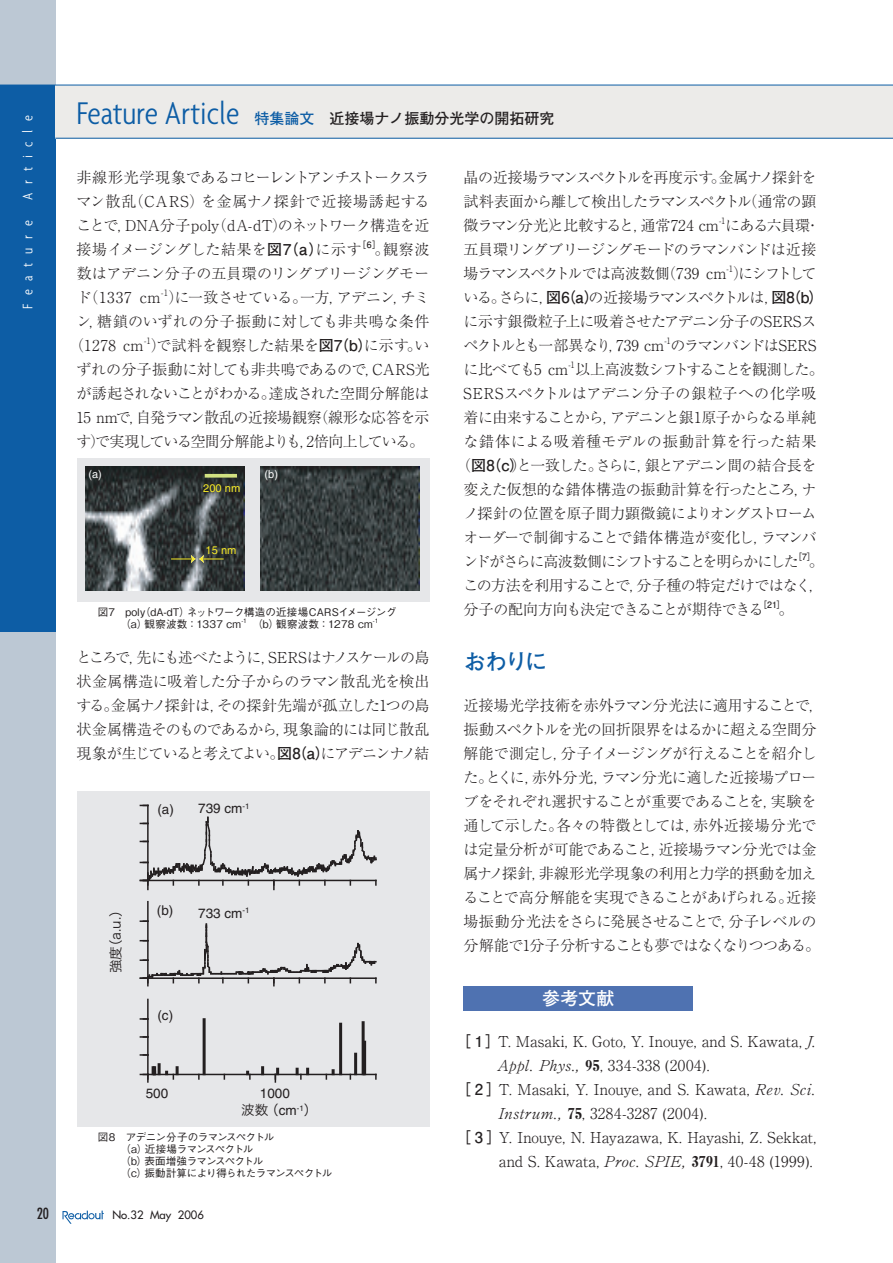
<style>
.page{position:relative;width:893px;height:1263px;background:#fff}
.page>*{position:absolute;margin:0;border:0;box-sizing:border-box;transform-origin:0 0}
.t1{font:300 condensed 33.9px "Agenda";color:#0d5da5}
.t2{font:700 22.5px "Futo Go B101 Pro";color:#0d5da5}
.t3{font:700 18px "Futo Go B101 Pro";color:#fff}
.t4{font:300 15px/24px "Ryumin Pro";letter-spacing:-.03em;color:#231f20;text-align:justify}
.t5{font:300 15px/24px "Ryumin Pro";letter-spacing:-.06em;color:#231f20}
.t6{font:300 15px/24px "Ryumin Pro";letter-spacing:-.07em;color:#231f20}
.t7{font:300 15px "Ryumin Pro";letter-spacing:.025em;color:#231f20}
.t8{font:300 15px "Ryumin Pro";letter-spacing:-.065em;color:#231f20}
.t9{font:300 15px "Ryumin Pro";color:#231f20}
.t10{font:300 15px "Ryumin Pro";letter-spacing:-.01em;color:#231f20}
.t11{font:300 15px "Ryumin Pro";letter-spacing:.005em;color:#231f20}
.t12{font:300 15px "Ryumin Pro";letter-spacing:.04em;color:#231f20}
.t13{font:300 15px "Ryumin Pro";letter-spacing:.035em;color:#231f20}
.t14{font:300 15px "Ryumin Pro";letter-spacing:.03em;color:#231f20}
.t15{font:300 15px "Ryumin Pro";letter-spacing:-.105em;color:#231f20}
.t16{font:300 15px "Ryumin Pro";letter-spacing:.01em;color:#231f20}
.t17{font:700 15px "Futo Go B101 Pro";color:#231f20}
.t18{font:300 condensed 15px "Agenda";letter-spacing:.58em;color:#fff}
.t19{font:condensed 15px "Futura";color:#231f20}
.t20{font:13.5px "Helvetica";color:#231f20}
.t21{font:13.5px "Hira Kaku Pro W3 90 pv RKSJ H";color:#231f20}
.t22{font:11.25px "Futura";color:#231f20}
.t23{font:11.1px "Helvetica";color:#f8eb28}
.t24{font:11.1px "Helvetica";color:#fbfcfc}
.t25{font:500 10.5px/12.3px "Gothic BBB Pro";letter-spacing:-.06em;color:#231f20}
.t26{font:500 10.5px/12.3px "Gothic BBB Pro";color:#231f20}
.t27{font:500 10.5px "Gothic BBB Pro";letter-spacing:.02em;color:#231f20}
.t28{font:300 8.7px "Ryumin Pro";color:#231f20}
.t29{font:700 8.7px "Futo Go B101 Pro";color:#231f20}
.t30{font:500 6.15px "Gothic BBB Pro";color:#231f20}
.s1{color:#0d5da5}
.s2{font-family:"Futo Go B101 Pro";font-weight:700}
.s3{font-family:"Helvetica"}
.s4{font-family:"Midashi Min Pro MA31";font-weight:400}
</style>
<div class="page">
<div style="left:0;top:0;width:55px;height:1263px;background:#bcc8d4"></div>
<div style="left:0;top:85px;width:55px;height:546px;background:#0d5da5"></div>
<svg style="left:63px;top:1210px;width:41px;height:14px"></svg>
<div style="left:55px;top:85px;width:838px;height:53px;background:#ecebe9"></div>
<hr style="left:0;top:85px;width:893px;height:1px;background:#0d5da5">
<hr style="left:55px;top:138px;width:838px;height:1px;background:#0d5da5">
<div style="left:77px;top:458px;width:352px;height:144px;background:#e6e7e9"></div>
<img style="left:260px;top:467px;width:159px;height:124px">
<img style="left:85px;top:467px;width:160px;height:124px">
<svg style="left:205px;top:474px;width:32px;height:4px"></svg>
<svg style="left:171px;top:555px;width:53px;height:8px"></svg>
<div style="left:463px;top:986px;width:230px;height:24px;background:#4f72b1"></div>
<div style="left:77px;top:791px;width:352px;height:336px;background:#e6e7e9"></div>
<svg style="left:140px;top:1054px;width:7px;height:2px"></svg>
<svg style="left:140px;top:1036px;width:7px;height:2px"></svg>
<svg style="left:140px;top:1018px;width:7px;height:2px"></svg>
<hr style="left:147px;top:999px;width:2px;height:75px;background:#231f20">
<hr style="left:148px;top:1074px;width:228px;height:1px;background:#231f20">
<svg style="left:140px;top:1063px;width:39px;height:20px"></svg>
<svg style="left:198px;top:1075px;width:8px;height:5px"></svg>
<hr style="left:203px;top:1020px;width:3px;height:54px;background:#231f20">
<svg style="left:246px;top:1071px;width:5px;height:9px"></svg>
<svg style="left:261px;top:1066px;width:3px;height:8px"></svg>
<svg style="left:275px;top:1068px;width:4px;height:15px"></svg>
<svg style="left:296px;top:1068px;width:13px;height:12px"></svg>
<svg style="left:326px;top:1069px;width:16px;height:11px"></svg>
<hr style="left:339px;top:1024px;width:3px;height:50px;background:#231f20">
<hr style="left:354px;top:1054px;width:3px;height:20px;background:#231f20">
<hr style="left:362px;top:1023px;width:3px;height:51px;background:#231f20">
<svg style="left:350px;top:1075px;width:16px;height:5px"></svg>
<hr style="left:363px;top:1042px;width:3px;height:32px;background:#231f20">
<hr style="left:147px;top:805px;width:2px;height:75px;background:#231f20">
<svg style="left:140px;top:817px;width:237px;height:73px"></svg>
<hr style="left:147px;top:902px;width:2px;height:76px;background:#231f20">
<svg style="left:140px;top:920px;width:237px;height:67px"></svg>
<p class="t18" style="left:19px;top:200px;width:87px;rotate:-90deg">Article</p>
<p class="t18" style="left:19px;top:309px;width:90px;rotate:-90deg">Feature</p>
<h1 class="t1" style="left:77px;top:94px;width:164px">Feature Article</h1>
<p class="t17" style="left:254px;top:106px;width:302px"><span class="s1">特集論文</span>　近接場ナノ振動分光学の開拓研究</p>
<p class="t4" style="left:77px;top:164px;width:354px">非線形光学現象であるコヒーレントアンチストークスラマン散乱（CARS）を金属ナノ探針で近接場誘起することで，DNA分子poly（dA-dT）のネットワーク構造を近接場イメージングした結果を<span class="s2">図7（a）</span>に示す</p>
<p class="t29" style="left:357px;top:238px;width:25px">［6］</p>
<p class="t4" style="left:77px;top:236px;width:354px;text-indent:298px">。観察波数はアデニン分子の五員環のリングブリージングモード（1337 cm</p>
<p class="t28" style="left:161px;top:286px;width:8px">-1</p>
<p class="t4" style="left:168px;top:284px;width:262px">）に一致させている。一方，アデニン，チミ</p>
<p class="t16" style="left:77px;top:310px;width:354px">ン，糖鎖のいずれの分子振動に対しても非共鳴な条件</p>
<p class="t4" style="left:69px;top:332px;width:76px">（1278 cm</p>
<p class="t28" style="left:144px;top:334px;width:8px">-1</p>
<p class="t4" style="left:77px;top:332px;width:354px;text-indent:74px">）で試料を観察した結果を<span class="s2">図7（b）</span>に示す。いずれの分子振動に対しても非共鳴であるので，CARS光が誘起されないことがわかる。達成された空間分解能は15 nmで，自発ラマン散乱の近接場観察（線形な応答を示す）で実現している空間分解能よりも，2倍向上している。</p>
<p class="t23" style="left:203px;top:482px;width:38px">200 nm</p>
<p class="t24" style="left:88px;top:467px;width:15px">(a)</p>
<p class="t24" style="left:265px;top:467px;width:15px">(b)</p>
<p class="t23" style="left:206px;top:544px;width:32px">15 nm</p>
<p class="t26" style="left:120px;top:604px;width:278px;text-indent:-23px">図7　 poly（dA-dT）ネットワーク構造の近接場CARSイメージング（a）観察波数：1337 cm</p>
<p class="t30" style="left:242px;top:615px;width:7px">-1</p>
<p class="t27" style="left:247px;top:615px;width:127px">　（b）観察波数：1278 cm</p>
<p class="t30" style="left:373px;top:615px;width:7px">-1</p>
<p class="t4" style="left:77px;top:644px;width:354px">ところで，先にも述べたように，SERSはナノスケールの島状金属構造に吸着した分子からのラマン散乱光を検出する。金属ナノ探針は，その探針先端が孤立した1つの島状金属構造そのものであるから，現象論的には同じ散乱現象が生じていると考えてよい。<span class="s2">図8（a）</span>にアデニンナノ結</p>
<p class="t20" style="left:157px;top:802px;width:18px">(a)</p>
<p class="t20" style="left:198px;top:801px;width:53px">739 cm<sup>-1</sup></p>
<p class="t21" style="left:104px;top:973px;width:71px;rotate:-90deg">強度（a.u.）</p>
<p class="t20" style="left:157px;top:902px;width:18px">(b)</p>
<p class="t20" style="left:198px;top:905px;width:53px">733 cm<sup>-1</sup></p>
<p class="t20" style="left:157px;top:1007px;width:17px">(c)</p>
<p class="t20" style="left:146px;top:1085px;width:24px">500</p>
<p class="t20" style="left:260px;top:1085px;width:32px">1000</p>
<p class="t21" style="left:241px;top:1098px;width:77px">波数（<span class="s3">cm</span><sup>-1</sup>）</p>
<p class="t25" style="left:121px;top:1129px;width:213px;text-indent:-23px">図8　 アデニン分子のラマンスペクトル<br>（a）近接場ラマンスペクトル<br>（b）表面増強ラマンスペクトル<br>（c）振動計算により得られたラマンスペクトル</p>
<p class="t6" style="left:463px;top:164px;width:358px">晶の近接場ラマンスペクトルを再度示す。金属ナノ探針を試料表面から離して検出したラマンスペクトル（通常の顕微ラマン分光）と比較すると，通常724 cm にある六員環・</p>
<p class="t28" style="left:719px;top:214px;width:8px">-1</p>
<p class="t5" style="left:463px;top:236px;width:354px">五員環リングブリージングモードのラマンバンドは近接場ラマンスペクトルでは高波数側（739 cm ）にシフトして</p>
<p class="t28" style="left:726px;top:262px;width:8px">-1</p>
<p class="t5" style="left:463px;top:284px;width:362px">いる。さらに，<span class="s2">図6（a）</span>の近接場ラマンスペクトルは，<span class="s2">図8（b）</span>に示す銀微粒子上に吸着させたアデニン分子のSERSスペクトルとも一部異なり，739 cm のラマンバンドはSERS</p>
<p class="t28" style="left:664px;top:334px;width:8px">-1</p>
<p class="t8" style="left:463px;top:358px;width:362px">に比べても5 cm 以上高波数シフトすることを観測した。</p>
<p class="t28" style="left:568px;top:358px;width:8px">-1</p>
<p class="t14" style="left:463px;top:382px;width:354px">SERSスペクトルはアデニン分子の銀粒子への化学吸</p>
<p class="t5" style="left:463px;top:404px;width:354px">着に由来することから，アデニンと銀1原子からなる単純</p>
<p class="t7" style="left:463px;top:430px;width:354px">な錯体による吸着種モデルの振動計算を行った結果</p>
<p class="t8" style="left:456px;top:454px;width:362px">（<span class="s2">図8（c）</span>）と一致した。さらに，銀とアデニン間の結合長を</p>
<p class="t4" style="left:463px;top:476px;width:354px">変えた仮想的な錯体構造の振動計算を行ったところ，ナ</p>
<p class="t5" style="left:463px;top:500px;width:354px">ノ探針の位置を原子間力顕微鏡によりオングストローム</p>
<p class="t5" style="left:463px;top:524px;width:354px">オーダーで制御することで錯体構造が変化し，ラマンバ</p>
<p class="t15" style="left:463px;top:550px;width:337px">ンドがさらに高波数側にシフトすることを明らかにした</p>
<p class="t29" style="left:793px;top:550px;width:24px">［7］</p>
<p class="t4" style="left:463px;top:548px;width:362px;text-indent:345px">。この方法を利用することで，分子種の特定だけではなく，分子の配向方向も決定できることが期待できる</p>
<p class="t29" style="left:758px;top:598px;width:28px">［21］</p>
<p class="t4" style="left:778px;top:596px;width:16px">。</p>
<h2 class="t2" style="left:463px;top:643px;width:85px">おわりに</h2>
<p class="t4" style="left:463px;top:692px;width:362px;text-align:left">近接場光学技術を赤外ラマン分光法に適用することで，振動スペクトルを光の回折限界をはるかに超える空間分解能で測定し，分子イメージングが行えることを紹介した。とくに，赤外分光，ラマン分光に適した近接場プローブをそれぞれ選択することが重要であることを，実験を通して示した。各々の特徴としては，赤外近接場分光では定量分析が可能であること，近接場ラマン分光では金属ナノ探針，非線形光学現象の利用と力学的摂動を加えることで高分解能を実現できることがあげられる。近接場振動分光法をさらに発展させることで，分子レベルの分解能で1分子分析することも夢ではなくなりつつある。</p>
<p class="t3" style="left:542px;top:984px;width:74px">参考文献</p>
<p class="t9" style="left:456px;top:1030px;width:362px"><span class="s2">［ 1］</span>T. Masaki, K. Goto, Y. Inouye, and S. Kawata, J.</p>
<p class="t12" style="left:498px;top:1054px;width:213px">Appl. Phys., <span class="s4">95</span>, 334-338 (2004).</p>
<p class="t11" style="left:456px;top:1078px;width:362px"><span class="s2">［ 2 ］</span>T. Masaki, Y. Inouye, and S. Kawata, Rev. Sci.</p>
<p class="t13" style="left:499px;top:1102px;width:210px">Instrum., <span class="s4">75</span>, 3284-3287 (2004).</p>
<p class="t10" style="left:456px;top:1126px;width:362px"><span class="s2">［ 3 ］</span>Y. Inouye, N. Hayazawa, K. Hayashi, Z. Sekkat,</p>
<p class="t7" style="left:499px;top:1150px;width:315px">and S. Kawata, Proc. SPIE, <span class="s4">3791</span>, 40-48 (1999).</p>
<p class="t19" style="left:37px;top:1204px;width:14px">20</p>
<p class="t22" style="left:112px;top:1208px;width:93px">No.32 May 2006</p>
</div>
